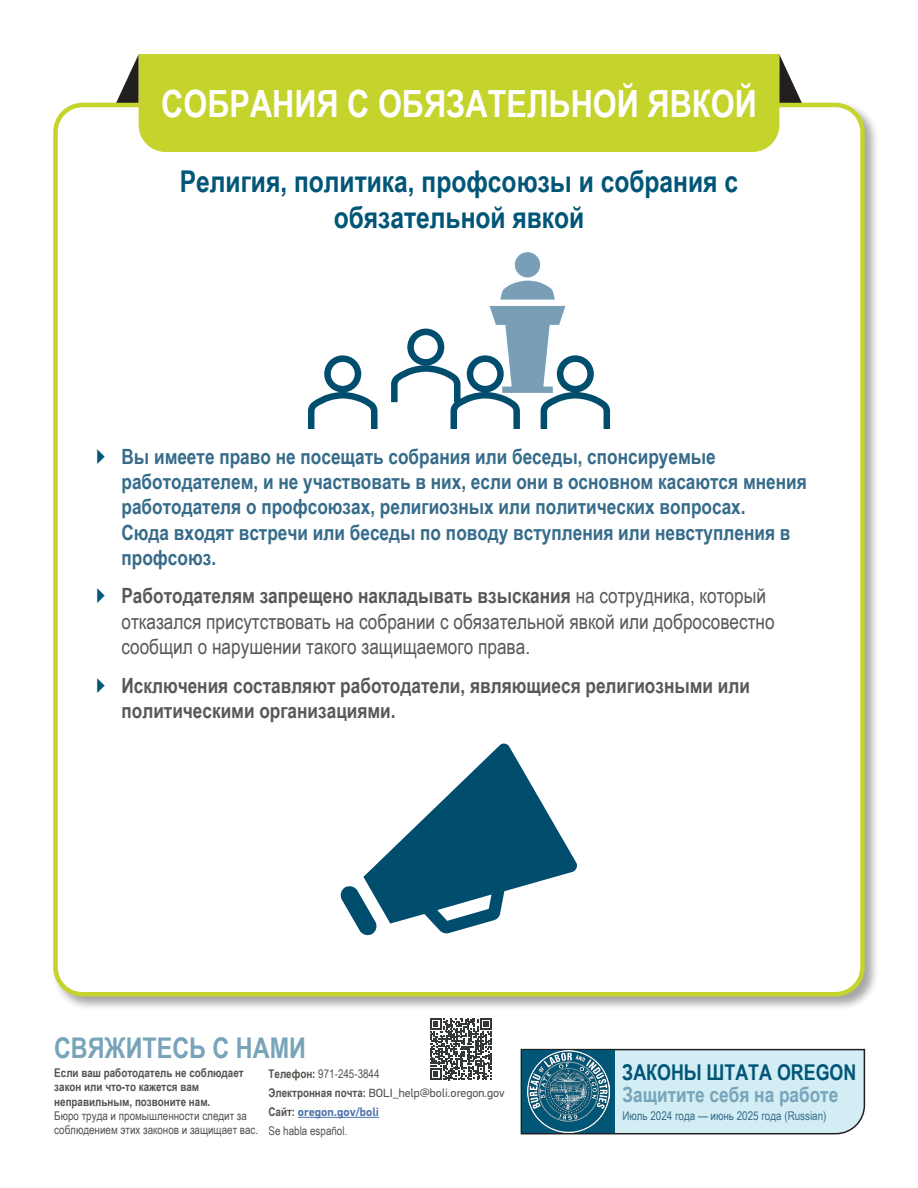
<style>
.page{position:relative;width:918px;height:1188px;background:#fff}
.page>*{position:absolute;margin:0;border:0;box-sizing:border-box;transform-origin:0 0}
.t1{font:700 37.5px "Arial Narrow";color:#fff}
.Body{font:700 30px/36px "Arial Narrow";color:#015677;text-align:center}
.Body-2{font:700 28.5px "Arial Narrow";color:#78a4ba}
.t2{font:700 21.75px "Arial Narrow";color:#015677}
.t3{font:700 21px/25.2px "Arial Narrow";color:#366b8a}
.t4{font:21px/25.2px "Arial Narrow";color:#57585a}
.t5{font:700 21px/25.2px "Arial Narrow";color:#57585a}
.t6{font:700 21px "Arial Narrow";color:#78a4ba}
.Body-3{font:700 12px/14.4px "Arial Narrow";color:#52524e}
.Body-4{font:12px "PF Din Display Pro";color:#52524e}
.Body-5{font:12px "Arial Narrow";color:#52524e}
.t7{font:12px "Arial Narrow";color:#366b8a}
.Body-6{font:700 12px "PF Din Display Pro";color:#4d72ac}
.s1{font-family:"PF Din Display Pro";font-weight:500;color:#015677}
.s2{font-weight:700}
.s3{font-family:"Arial Narrow";font-weight:700}
.s4{font-family:"Arial Narrow";color:#52524e}
.s5{font-weight:400}
</style>
<div class="page">
<svg style="left:117px;top:54px;width:22px;height:47px"></svg>
<svg style="left:779px;top:54px;width:22px;height:47px"></svg>
<div style="left:51px;top:101px;width:828px;height:910px;background:#231f20;opacity:.4"></div>
<div style="left:56px;top:105px;width:806px;height:889px;background:#fff;border-radius:27px"></div>
<div style="left:139px;top:54px;width:640px;height:98px;background:#c5d32d"></div>
<div style="left:515px;top:252px;width:25px;height:25px;background:#789fb7;border-radius:50%"></div>
<svg style="left:500px;top:281px;width:55px;height:19px"></svg>
<svg style="left:308px;top:355px;width:70px;height:74px"></svg>
<svg style="left:391px;top:306px;width:220px;height:123px"></svg>
<svg style="left:340px;top:743px;width:237px;height:193px"></svg>
<hr style="left:298px;top:1117px;width:81px;height:1px;background:#4d72ac">
<svg style="left:430px;top:1018px;width:62px;height:62px"></svg>
<svg style="left:520px;top:1048px;width:346px;height:87px;background:#cae2e7"></svg>
<div style="left:522px;top:1050px;width:93px;height:83px;background:#015677"></div>
<img style="left:527px;top:1050px;width:83px;height:83px">
<p class="t1" style="left:161px;top:75px;width:597px">СОБРАНИЯ С ОБЯЗАТЕЛЬНОЙ ЯВКОЙ</p>
<p class="Body" style="left:180px;top:162px;width:560px">Религия, политика, профсоюзы и собрания с обязательной явкой</p>
<p class="t3" style="left:122px;top:443px;width:687px;text-indent:-27px"><span class="s1">▶</span> Вы имеете право не посещать собрания или беседы, спонсируемые работодателем, и не участвовать в них, если они в основном касаются мнения работодателя о профсоюзах, религиозных или политических вопросах.<br>Сюда входят встречи или беседы по поводу вступления или невступления в профсоюз.</p>
<p class="t4" style="left:122px;top:583px;width:655px;text-indent:-27px"><span class="s1">▶</span> <span class="s2">Работодателям запрещено накладывать взыскания</span> на сотрудника, который отказался присутствовать на собрании с обязательной явкой или добросовестно сообщил о нарушении такого защищаемого права.</p>
<p class="t5" style="left:122px;top:672px;width:630px;text-indent:-27px"><span class="s1">▶</span> Исключения составляют работодатели, являющиеся религиозными или политическими организациями.</p>
<p class="Body-2" style="left:54px;top:1026px;width:253px">СВЯЖИТЕСЬ С НАМИ</p>
<p class="Body-5" style="left:269px;top:1065px;width:113px"><span class="s2">Телефон:</span> 971-245-3844</p>
<p class="Body-4" style="left:269px;top:1086px;width:238px"><span class="s3">Электронная почта:</span> BOLI_help@boli.oregon.gov</p>
<p class="Body-6" style="left:269px;top:1105px;width:112px"><span class="s4">Сайт:</span> oregon.gov/boli</p>
<p class="Body-5" style="left:269px;top:1122px;width:80px">Se habla español.</p>
<p class="Body-3" style="left:54px;top:1065px;width:205px">Если ваш работодатель не соблюдает закон или что-то кажется вам неправильным, позвоните нам.<br><span class="s5">Бюро труда и промышленности следит за соблюдением этих законов и защищает вас.</span></p>
<p class="t2" style="left:622px;top:1056px;width:236px">ЗАКОНЫ ШТАТА OREGON</p>
<p class="t6" style="left:622px;top:1079px;width:217px">Защитите себя на работе</p>
<p class="t7" style="left:622px;top:1107px;width:206px">Июль 2024 года — июнь 2025 года (Russian)</p>
</div>
